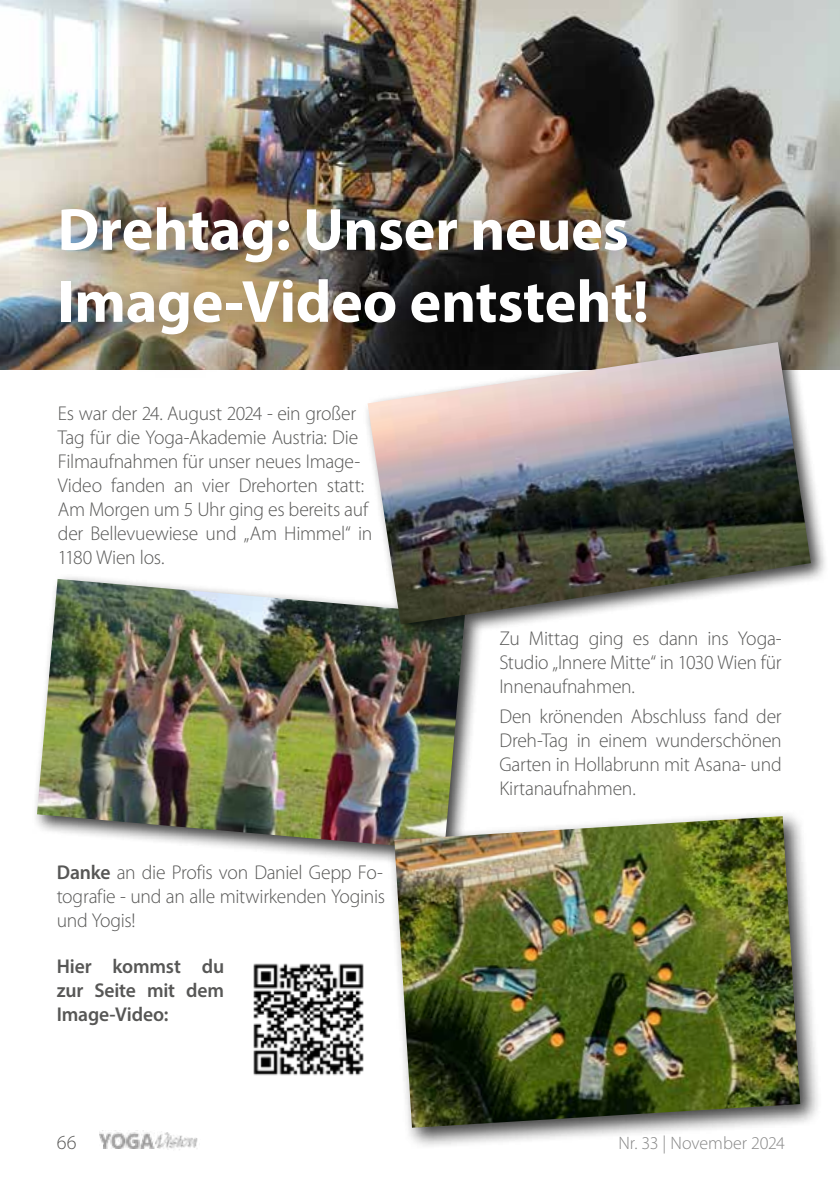
<style>
.page{position:relative;width:840px;height:1191px;background:#fff}
.page>*{position:absolute;margin:0;border:0;box-sizing:border-box;transform-origin:0 0}
.t1{font:700 60px/72px "Myriad Pro";letter-spacing:-.005em;color:#fff}
.t2{font:300 20px/24px "Myriad Pro";letter-spacing:-.015em;color:#575756;text-align:justify}
.t3{font:600 20px/24px "Myriad Pro";letter-spacing:-.01em;color:#575756;text-align:justify}
.t4{font:300 18px "Myriad Pro";letter-spacing:-.005em;color:#878787}
.s1{font-weight:600}
</style>
<div class="page">
<img style="left:99px;top:1132px;width:55px;height:16px">
<img style="left:154px;top:1131px;width:44px;height:19px">
<div style="left:32px;top:573px;width:452px;height:296px;background:#000;opacity:.75"></div>
<img style="left:37px;top:579px;width:427px;height:271px">
<img style="left:0;top:0;width:839px;height:369px">
<div style="left:27px;top:176px;width:664px;height:203px;background:#000;opacity:.75"></div>
<div style="left:362px;top:337px;width:466px;height:306px;background:#000;opacity:.75"></div>
<img style="left:367px;top:342px;width:443px;height:282px">
<div style="left:388px;top:809px;width:434px;height:340px;background:#000;opacity:.75"></div>
<img style="left:394px;top:816px;width:405px;height:311px">
<img style="left:253px;top:963px;width:111px;height:113px">
<h1 class="t1" style="left:58px;top:192px;width:592px">Drehtag: Unser neues<br>Image-Video entsteht!</h1>
<p class="t2" style="left:58px;top:401px;width:316px;text-align:left">Es war der 24. August 2024 - ein großer Tag für die Yoga-Akademie Austria: Die Filmaufnahmen für unser neues Image-Video fanden an vier Drehorten statt:<br>Am Morgen um 5 Uhr ging es bereits auf der Bellevuewiese und „Am Himmel“ in 1180 Wien los.</p>
<p class="t2" style="left:57px;top:860px;width:329px"><span class="s1">Danke</span> an die Profis von Daniel Gepp Fo&shy;tografie - und an alle mitwirkenden Yoginis und Yogis!</p>
<p class="t3" style="left:57px;top:954px;width:169px">Hier kommst du zur Seite mit dem Image-Video:</p>
<p class="t2" style="left:499px;top:626px;width:284px">Zu Mittag ging es dann ins Yoga-Studio „Innere Mitte“ in 1030 Wien für Innenaufnahmen.</p>
<p class="t2" style="left:499px;top:704px;width:283px">Den krönenden Abschluss fand der Dreh-Tag in einem wunderschönen Garten in Hollabrunn mit Asana- und Kirtanaufnahmen.</p>
<p class="t2" style="left:57px;top:1130px;width:21px">66</p>
<p class="t4" style="left:618px;top:1132px;width:168px">Nr. 33 | November 2024</p>
</div>
